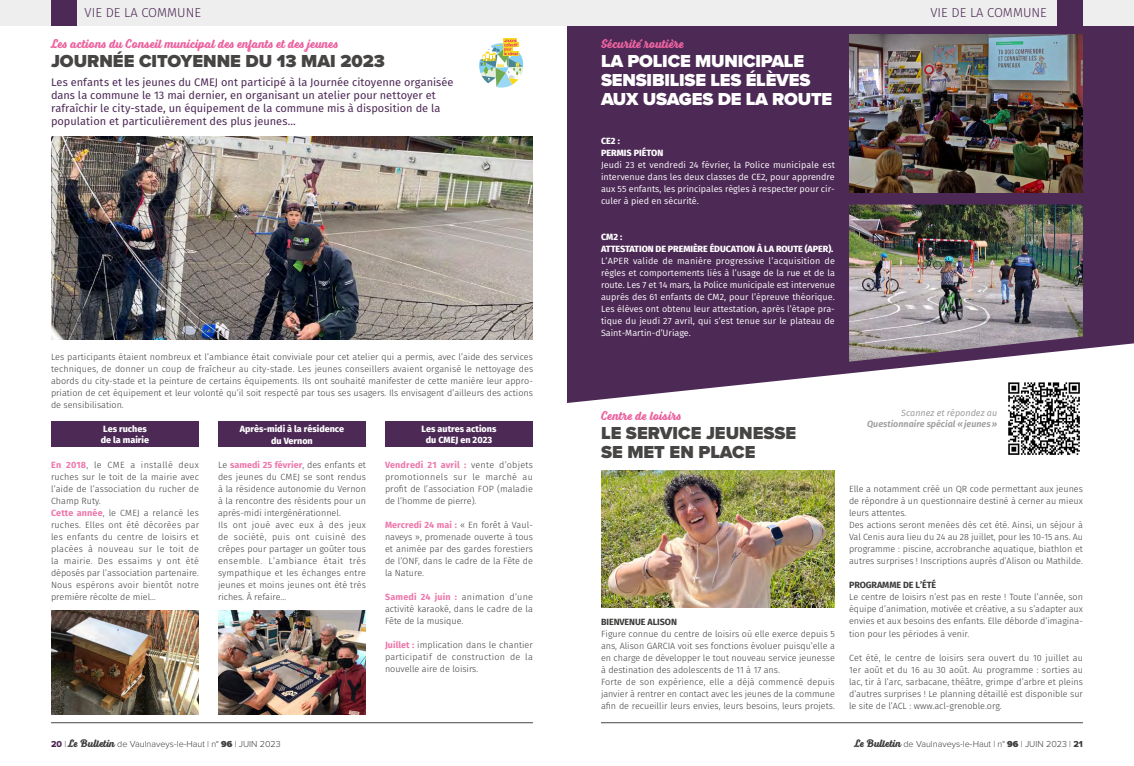
<style>
.page{position:relative;width:1134px;height:766px;background:#fff}
.page>*{position:absolute;margin:0;border:0;box-sizing:border-box;transform-origin:0 0}
.t1{font:900 18px/19px "Proxima Nova";letter-spacing:-.01em;color:#fff}
.t2{font:900 18px/19px "Proxima Nova";color:#464544}
.t3{font:700 13px "Voltage";color:#ec63a0}
.t4{font:300 13px "Fira Sans";color:#4d2955}
.t5{font:11px/13px "Fira Sans";color:#4d2955}
.t6{font:300 9px/12px "Fira Sans";color:#3b3b3a;text-align:justify}
.t7{font:9px/12px "Fira Sans";color:#fff;text-align:justify}
.t8{font:800 9px/12px "Fira Sans";color:#fff}
.t9{font:300 9px "Proxima Nova";color:#3b3b3a}
.t10{font:700 9px "Fira Sans";letter-spacing:-.01em;color:#3b3b3a}
.t11{font:italic 600 9px "Fira Sans";color:#9c9d9d}
.t12{font:italic 9px "Fira Sans";color:#9c9d9d}
.s1{font-weight:700;color:#ee76ab}
.s2{font-family:"Proxima Nova Extrabld";font-weight:400;color:#4d2955}
.s3{font-family:"Voltage";font-weight:700;font-size:11px}
.s4{font-weight:900}
.s5{font-family:"Proxima Nova Extrabld";font-weight:400}
</style>
<div class="page">
<svg style="left:567px;top:26px;width:567px;height:377px;background:#5f3f66"></svg>
<div style="left:51px;top:421px;width:148px;height:25px;background:#4d2955"></div>
<div style="left:218px;top:421px;width:148px;height:25px;background:#4d2955"></div>
<div style="left:385px;top:421px;width:148px;height:25px;background:#4d2955"></div>
<hr style="left:601px;top:722px;width:482px;height:1px;background:#464544">
<hr style="left:51px;top:722px;width:482px;height:1px;background:#464544">
<div style="left:567px;top:0;width:567px;height:26px;background:#eee"></div>
<div style="left:1057px;top:0;width:26px;height:26px;background:#4d2955"></div>
<div style="left:0;top:0;width:567px;height:26px;background:#eee"></div>
<div style="left:51px;top:0;width:26px;height:26px;background:#4d2955"></div>
<img style="left:51px;top:137px;width:482px;height:202px">
<hr style="left:503px;top:38px;width:14px;height:4px;background:#f6d920">
<svg style="left:479px;top:39px;width:45px;height:49px"></svg>
<img style="left:51px;top:610px;width:148px;height:104px">
<img style="left:218px;top:610px;width:148px;height:104px">
<img style="left:601px;top:471px;width:234px;height:136px">
<img style="left:849px;top:34px;width:234px;height:159px">
<img style="left:849px;top:204px;width:234px;height:157px">
<img style="left:1005px;top:380px;width:78px;height:75px">
<h2 class="t4" style="left:85px;top:4px;width:118px">VIE DE LA COMMUNE</h2>
<h2 class="t4" style="left:930px;top:4px;width:118px">VIE DE LA COMMUNE</h2>
<h2 class="t3" style="left:51px;top:36px;width:289px">Les actions du Conseil municipal des enfants et des jeunes</h2>
<h1 class="t2" style="left:51px;top:53px;width:335px">JOURNÉE CITOYENNE DU 13 MAI 2023</h1>
<p class="t5" style="left:51px;top:75px;width:404px">Les enfants et les jeunes du CMEJ ont participé à la Journée citoyenne organisée dans la commune le 13 mai dernier, en organisant un atelier pour nettoyer et rafraîchir le city-stade, un équipement de la commune mis à disposition de la population et particulièrement des plus jeunes...</p>
<p class="t6" style="left:51px;top:351px;width:484px">Les participants étaient nombreux et l’ambiance était conviviale pour cet atelier qui a permis, avec l’aide des services techniques, de donner un coup de fraîcheur au city-stade. Les jeunes conseillers avaient organisé le nettoyage des abords du city-stade et la peinture de certains équipements. Ils ont souhaité manifester de cette manière leur appro&shy;priation de cet équipement et leur volonté qu’il soit respecté par tous ses usagers. Ils envisagent d’ailleurs des actions de sensibilisation.</p>
<p class="t8" style="left:101px;top:423px;width:50px;line-height:11px">Les ruches de la mairie</p>
<p class="t6" style="left:51px;top:459px;width:150px;text-align:left"><span class="s1">En 2018</span>, le CME a installé deux ruches sur le toit de la mairie avec l’aide de l’association du rucher de<br>Champ Ruty.<br><span class="s1">Cette année</span>, le CMEJ a relancé les ruches. Elles ont été décorées par les enfants du centre de loisirs et placées à nouveau sur le toit de la mairie. Des essaims y ont été déposés par l’association partenaire.<br>Nous espérons avoir bientôt notre première récolte de miel…</p>
<p class="t8" style="left:240px;top:423px;width:106px;text-align:center">Après-midi à la résidence du Vernon</p>
<p class="t6" style="left:218px;top:459px;width:150px;text-align:left">Le <span class="s1">samedi 25 février</span>, des enfants et des jeunes du CMEJ se sont rendus à la résidence autonomie du Vernon à la rencontre des résidents pour un après-midi intergénérationnel.<br>Ils ont joué avec eux à des jeux de société, puis ont cuisiné des crêpes pour partager un goûter tous ensemble. L’ambiance était très sympathique et les échanges entre jeunes et moins jeunes ont été très riches. À refaire…</p>
<p class="t8" style="left:422px;top:423px;width:76px;line-height:11px;text-align:center">Les autres actions du CMEJ en 2023</p>
<p class="t6" style="left:385px;top:459px;width:149px"><span class="s1">Vendredi 21 avril :</span> vente d’objets promotionnels sur le marché au profit de l’association FOP (maladie de l’homme de pierre).</p>
<p class="t6" style="left:385px;top:519px;width:149px"><span class="s1">Mercredi 24 mai :</span> « En forêt à Vaul&shy;naveys », promenade ouverte à tous et animée par des gardes forestiers de l’ONF, dans le cadre de la Fête de la Nature.</p>
<p class="t6" style="left:385px;top:591px;width:149px"><span class="s1">Samedi 24 juin :</span> animation d’une activité karaoké, dans le cadre de la Fête de la musique.</p>
<p class="t6" style="left:385px;top:639px;width:149px"><span class="s1">Juillet :</span> implication dans le chantier participatif de construction de la nouvelle aire de loisirs.</p>
<p class="t9" style="left:51px;top:738px;width:231px"><span class="s2">20</span> | <span class="s3">Le Bulletin</span> de Vaulnaveys-le-Haut | n° <span class="s4">96</span> | JUIN 2023</p>
<h2 class="t3" style="left:601px;top:36px;width:85px">Sécurité routière</h2>
<h1 class="t1" style="left:601px;top:53px;width:233px">LA POLICE MUNICIPALE<br>SENSIBILISE LES ÉLÈVES<br>AUX USAGES DE LA ROUTE</h1>
<p class="t8" style="left:601px;top:135px;width:64px">CE2 :<br>PERMIS PIÉTON</p>
<p class="t7" style="left:601px;top:159px;width:235px">Jeudi 23 et vendredi 24 février, la Police municipale est intervenue dans les deux classes de CE2, pour apprendre aux 55 enfants, les principales règles à respecter pour cir&shy;culer à pied en sécurité.</p>
<p class="t8" style="left:601px;top:231px;width:234px">CM2 :<br>ATTESTATION DE PREMIÈRE ÉDUCATION À LA ROUTE (APER).</p>
<p class="t7" style="left:601px;top:255px;width:235px">L’APER valide de manière progressive l’acquisition de règles et comportements liés à l’usage de la rue et de la route. Les 7 et 14 mars, la Police municipale est intervenue auprès des 61 enfants de CM2, pour l’épreuve théorique.<br>Les élèves ont obtenu leur attestation, après l’étape pra&shy;tique du jeudi 27 avril, qui s’est tenue sur le plateau de Saint-Martin-d’Uriage.</p>
<h2 class="t3" style="left:601px;top:408px;width:82px">Centre de loisirs</h2>
<h1 class="t2" style="left:601px;top:424px;width:197px">LE SERVICE JEUNESSE<br>SE MET EN PLACE</h1>
<p class="t10" style="left:601px;top:615px;width:78px">BIENVENUE ALISON</p>
<p class="t6" style="left:601px;top:627px;width:235px;text-align:left">Figure connue du centre de loisirs où elle exerce depuis 5 ans, Alison GARCIA voit ses fonctions évoluer puisqu’elle a en charge de développer le tout nouveau service jeunesse à destination des adolescents de 11 à 17 ans.<br>Forte de son expérience, elle a déjà commencé depuis janvier à rentrer en contact avec les jeunes de la commune afin de recueillir leurs envies, leurs besoins, leurs projets.</p>
<p class="t12" style="left:901px;top:406px;width:97px">Scannez et répondez au</p>
<p class="t11" style="left:867px;top:417px;width:131px">Questionnaire spécial «jeunes»</p>
<p class="t6" style="left:849px;top:483px;width:235px;text-align:left">Elle a notamment créé un QR code permettant aux jeunes de répondre à un questionnaire destiné à cerner au mieux leurs attentes.<br>Des actions seront menées dès cet été. Ainsi, un séjour à Val Cenis aura lieu du 24 au 28 juillet, pour les 10-15 ans. Au programme : piscine, accrobranche aquatique, biathlon et autres surprises ! Inscriptions auprès d’Alison ou Mathilde.</p>
<p class="t10" style="left:849px;top:579px;width:89px">PROGRAMME DE L’ÉTÉ</p>
<p class="t6" style="left:849px;top:591px;width:235px">Le centre de loisirs n’est pas en reste ! Toute l’année, son équipe d’animation, motivée et créative, a su s’adapter aux envies et aux besoins des enfants. Elle déborde d’imagina&shy;tion pour les périodes à venir.</p>
<p class="t6" style="left:849px;top:651px;width:236px">Cet été, le centre de loisirs sera ouvert du 10 juillet au 1er août et du 16 au 30 août. Au programme : sorties au lac, tir à l’arc, sarbacane, théâtre, grimpe d’arbre et pleins d’autres surprises ! Le planning détaillé est disponible sur le site de l’ACL : www.acl-grenoble.org.</p>
<p class="t9" style="left:854px;top:738px;width:230px"><span class="s3">Le Bulletin</span> de Vaulnaveys-le-Haut | n° <span class="s4">96</span> | JUIN 2023 | <span class="s5">21</span></p>
</div>
